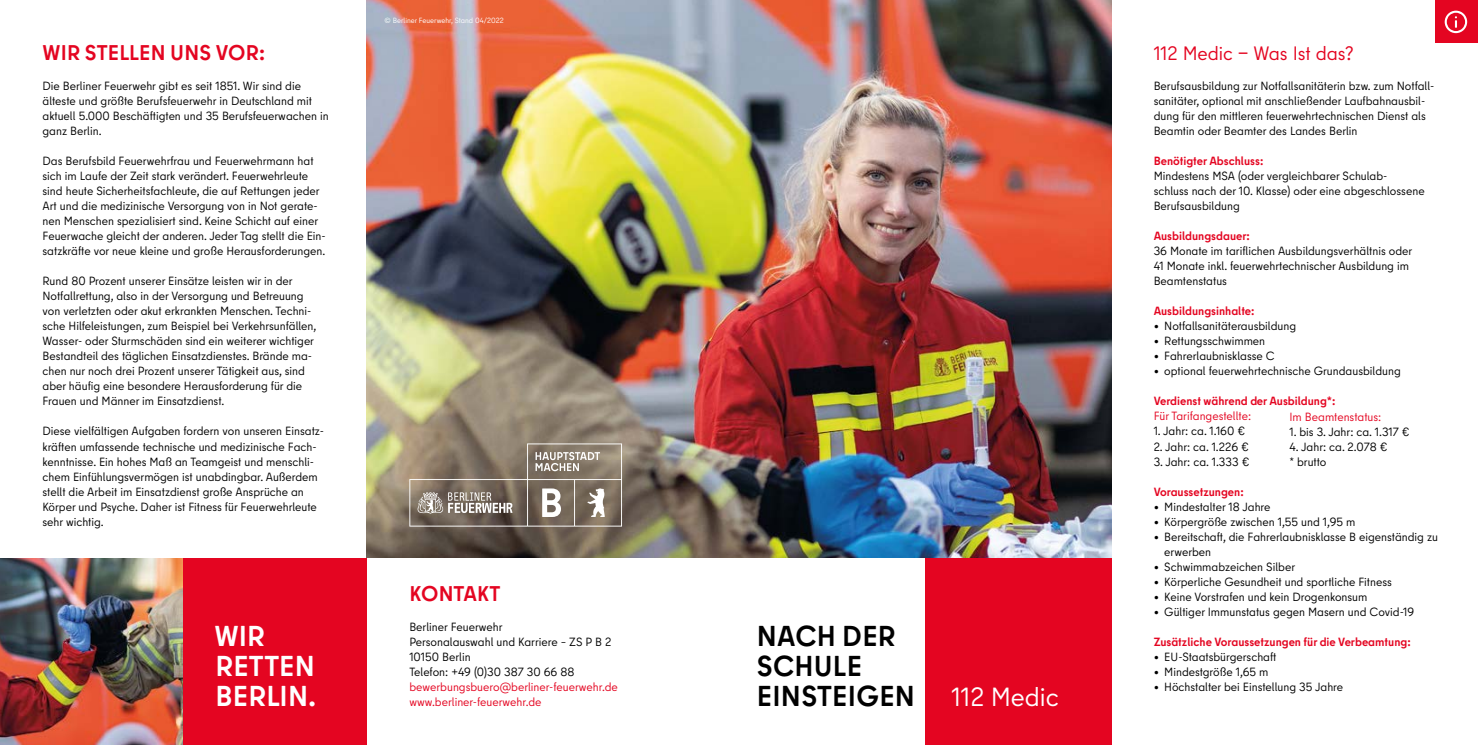
<style>
.page{position:relative;width:1478px;height:745px;background:#fff}
.page>*{position:absolute;margin:0;border:0;box-sizing:border-box;transform-origin:0 0}
.t1{font:700 28.75px/30px "Berlin Type";letter-spacing:.01em;color:#000}
.t2{font:700 28.75px/30px "Berlin Type";letter-spacing:.005em;color:#fff}
.t3{font:26.25px "Berlin Type";color:#fff}
.t4{font:700 21.25px "Berlin Type";letter-spacing:.005em;color:#e40521}
.t5{font:19.38px "Berlin Type";color:#e40521}
.t6{font:11.88px/15px "Berlin Type";color:#000}
.t7{font:700 11.88px "Berlin Type";color:#e40521}
.t8{font:11.88px/15px "Berlin Type";color:#e40521}
.t9{font:7.5px "Berlin Type";color:#fff}
</style>
<div class="page">
<img style="left:367px;top:0;width:744px;height:558px">
<div style="left:925px;top:558px;width:186px;height:186px;background:#e40521"></div>
<img style="left:0;top:558px;width:183px;height:186px">
<svg style="left:409px;top:443px;width:213px;height:83px;background:#8e8174"></svg>
<div style="left:1435px;top:0;width:43px;height:43px;background:#e40521"></div>
<svg style="left:1444px;top:11px;width:23px;height:22px"></svg>
<div style="left:183px;top:558px;width:184px;height:186px;background:#e40521"></div>
<h3 class="t4" style="left:43px;top:39px;width:224px">WIR STELLEN UNS VOR:</h3>
<p class="t6" style="left:43px;top:78px;width:287px">Die Berliner Feuerwehr gibt es seit 1851. Wir sind die älteste und größte Berufsfeuerwehr in Deutschland mit aktuell 5.000 Beschäftigten und 35 Berufsfeuerwachen in ganz Berlin.</p>
<p class="t6" style="left:43px;top:153px;width:285px">Das Berufsbild Feuerwehrfrau und Feuerwehrmann hat sich im Laufe der Zeit stark verändert. Feuerwehrleute sind heute Sicherheitsfachleute, die auf Rettungen jeder Art und die medizinische Versorgung von in Not gerate&shy;nen Menschen spezialisiert sind. Keine Schicht auf einer Feuerwache gleicht der anderen. Jeder Tag stellt die Ein&shy;satzkräfte vor neue kleine und große Herausforderungen.</p>
<p class="t6" style="left:43px;top:273px;width:275px">Rund 80 Prozent unserer Einsätze leisten wir in der Notfallrettung, also in der Versorgung und Betreuung von verletzten oder akut erkrankten Menschen. Techni&shy;sche Hilfeleistungen, zum Beispiel bei Verkehrsunfällen, Wasser- oder Sturmschäden sind ein weiterer wichtiger Bestandteil des täglichen Einsatzdienstes. Brände ma&shy;chen nur noch drei Prozent unserer Tätigkeit aus, sind aber häufig eine besondere Herausforderung für die Frauen und Männer im Einsatzdienst.</p>
<p class="t6" style="left:43px;top:423px;width:283px">Diese vielfältigen Aufgaben fordern von unseren Einsatz&shy;kräften umfassende technische und medizinische Fach&shy;kenntnisse. Ein hohes Maß an Teamgeist und menschli&shy;chem Einfühlungsvermögen ist unabdingbar. Außerdem stellt die Arbeit im Einsatzdienst große Ansprüche an Körper und Psyche. Daher ist Fitness für Feuerwehrleute sehr wichtig.</p>
<h1 class="t2" style="left:214px;top:620px;width:103px">WIR<br>RETTEN<br>BERLIN.</h1>
<p class="t9" style="left:384px;top:16px;width:121px">© Berliner Feuerwehr, Stand 04/2022</p>
<h3 class="t4" style="left:409px;top:579px;width:93px">KONTAKT</h3>
<p class="t6" style="left:409px;top:618px;width:203px">Berliner Feuerwehr<br>Personalauswahl und Karriere – ZS P B 2<br>10150 Berlin<br>Telefon: +49 (0)30 387 30 66 88</p>
<p class="t8" style="left:409px;top:678px;width:210px">bewerbungsbuero@berliner-feuerwehr.de www.berliner-feuerwehr.de</p>
<h1 class="t1" style="left:757px;top:620px;width:160px">NACH DER<br>SCHULE<br>EINSTEIGEN</h1>
<h2 class="t3" style="left:951px;top:680px;width:109px">112 Medic</h2>
<h3 class="t5" style="left:1153px;top:41px;width:202px">112 Medic ‒ Was Ist das?</h3>
<p class="t6" style="left:1153px;top:78px;width:282px">Berufsausbildung zur Notfallsanitäterin bzw. zum Notfall&shy;sanitäter, optional mit anschließender Laufbahnausbil&shy;dung für den mittleren feuerwehrtechnischen Dienst als Beamtin oder Beamter des Landes Berlin</p>
<p class="t7" style="left:1153px;top:153px;width:111px">Benötigter Abschluss:</p>
<p class="t6" style="left:1153px;top:168px;width:272px">Mindestens MSA (oder vergleichbarer Schulab&shy;schluss nach der 10. Klasse) oder eine abgeschlossene<br>Berufsausbildung</p>
<p class="t7" style="left:1153px;top:228px;width:98px">Ausbildungsdauer:</p>
<p class="t6" style="left:1153px;top:243px;width:260px">36 Monate im tariflichen Ausbildungsverhältnis oder<br>41 Monate inkl. feuerwehrtechnischer Ausbildung im<br>Beamtenstatus</p>
<p class="t7" style="left:1153px;top:303px;width:102px">Ausbildungsinhalte:</p>
<p class="t6" style="left:1153px;top:318px;width:144px">• Notfallsanitäterausbildung</p>
<p class="t6" style="left:1153px;top:333px;width:113px">• Rettungsschwimmen</p>
<p class="t6" style="left:1153px;top:348px;width:123px">• Fahrerlaubnisklasse C</p>
<p class="t6" style="left:1153px;top:363px;width:249px">• optional feuerwehrtechnische Grundausbildung</p>
<p class="t7" style="left:1153px;top:393px;width:183px">Verdienst während der Ausbildung*:</p>
<p class="t8" style="left:1153px;top:408px;width:99px">Für Tarifangestellte:</p>
<p class="t6" style="left:1153px;top:423px;width:93px">1. Jahr: ca. 1.160 €</p>
<p class="t6" style="left:1153px;top:438px;width:97px">2. Jahr: ca. 1.226 €</p>
<p class="t6" style="left:1153px;top:453px;width:97px">3. Jahr: ca. 1.333 €</p>
<p class="t7" style="left:1153px;top:483px;width:92px">Voraussetzungen:</p>
<p class="t6" style="left:1153px;top:498px;width:118px">• Mindestalter 18 Jahre</p>
<p class="t6" style="left:1153px;top:513px;width:203px">• Körpergröße zwischen 1,55 und 1,95 m</p>
<p class="t6" style="left:1164px;top:528px;width:275px;text-indent:-11px">• Bereitschaft, die Fahrerlaubnisklasse B eigenständig zu erwerben</p>
<p class="t6" style="left:1153px;top:558px;width:143px">• Schwimmabzeichen Silber</p>
<p class="t6" style="left:1153px;top:573px;width:240px">• Körperliche Gesundheit und sportliche Fitness</p>
<p class="t6" style="left:1153px;top:588px;width:215px">• Keine Vorstrafen und kein Drogenkonsum</p>
<p class="t6" style="left:1153px;top:603px;width:262px">• Gültiger Immunstatus gegen Masern und Covid-19</p>
<p class="t7" style="left:1153px;top:633px;width:258px">Zusätzliche Voraussetzungen für die Verbeamtung:</p>
<p class="t6" style="left:1153px;top:648px;width:124px">• EU-Staatsbürgerschaft</p>
<p class="t6" style="left:1153px;top:663px;width:116px">• Mindestgröße 1,65 m</p>
<p class="t6" style="left:1153px;top:678px;width:191px">• Höchstalter bei Einstellung 35 Jahre</p>
<p class="t8" style="left:1289px;top:408px;width:93px">Im Beamtenstatus:</p>
<p class="t6" style="left:1289px;top:423px;width:122px">1. bis 3. Jahr: ca. 1.317 €</p>
<p class="t6" style="left:1289px;top:438px;width:100px">4. Jahr: ca. 2.078 € * brutto</p>
</div>
